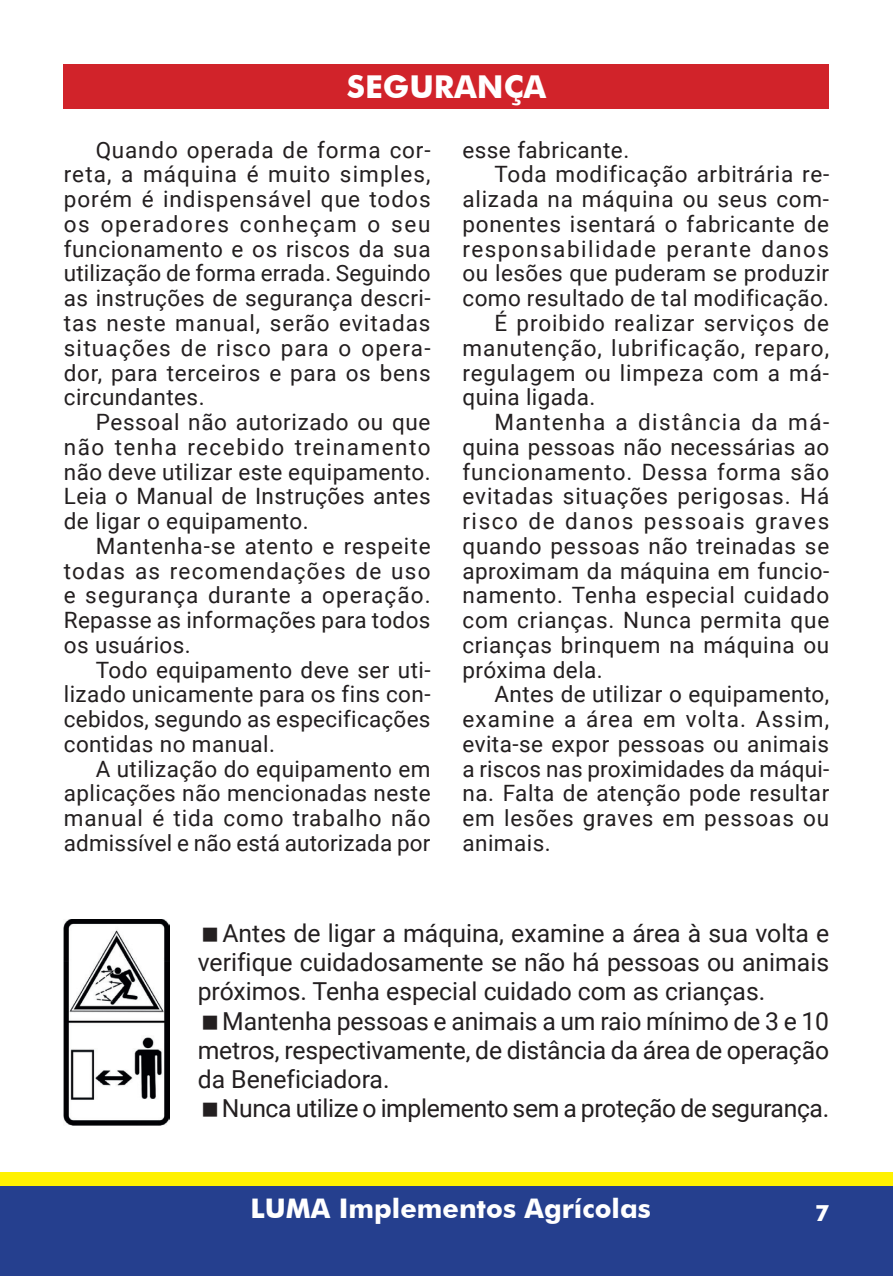
<style>
.page{position:relative;width:893px;height:1276px;background:#fff}
.page>*{position:absolute;margin:0;border:0;box-sizing:border-box;transform-origin:0 0}
.t1{font:700 31.5px "Futura BT";color:#fff}
.t2{font:700 27px "Futura BT";color:#fff}
.t3{font:24.75px/29.2px "Roboto";letter-spacing:-.005em;color:#231f20;text-align:justify}
.t4{font:22.5px/24.8px "Roboto";letter-spacing:.03em;color:#231f20;text-align:justify}
.t5{font:22.5px "Roboto";letter-spacing:.065em;color:#231f20}
.t6{font:22.5px "Roboto";letter-spacing:.01em;color:#231f20}
.t7{font:22.5px "Roboto";letter-spacing:.07em;color:#231f20}
.t8{font:22.5px "Roboto";letter-spacing:.05em;color:#231f20}
.t9{font:700 22.5px "Futura BT";color:#fff}
</style>
<div class="page">
<div style="left:0;top:1172px;width:893px;height:104px;background:#fff101"></div>
<div style="left:0;top:1186px;width:893px;height:90px;background:#253f8e"></div>
<div style="left:64px;top:64px;width:765px;height:45px;background:#d1232a"></div>
<img style="left:64px;top:919px;width:106px;height:206px">
<h1 class="t1" style="left:347px;top:67px;width:201px">SEGURANÇA</h1>
<p class="t4" style="left:64px;top:136px;width:368px;text-indent:32px">Quando operada de forma cor&shy;reta, a máquina é muito simples, porém é indispensável que todos os operadores conheçam o seu funcionamento e os riscos da sua utilização de forma errada. Seguindo as instruções de segurança descri&shy;tas neste manual, serão evitadas situações de risco para o opera&shy;dor, para terceiros e para os bens circundantes.</p>
<p class="t4" style="left:64px;top:409px;width:368px;text-indent:32px">Pessoal não autorizado ou que não tenha recebido treinamento não deve utilizar este equipamento.<br>Leia o Manual de Instruções antes de ligar o equipamento.</p>
<p class="t4" style="left:64px;top:532px;width:368px;text-indent:32px">Mantenha-se atento e respeite todas as recomendações de uso e segurança durante a operação.<br>Repasse as informações para todos os usuários.</p>
<p class="t4" style="left:64px;top:656px;width:368px;text-indent:32px">Todo equipamento deve ser uti&shy;lizado unicamente para os fins con&shy;cebidos, segundo as especificações contidas no manual.</p>
<p class="t4" style="left:64px;top:755px;width:368px;text-indent:32px">A utilização do equipamento em aplicações não mencionadas neste manual é tida como trabalho não admissível e não está autorizada por</p>
<p class="t4" style="left:462px;top:136px;width:168px">esse fabricante.</p>
<p class="t4" style="left:494px;top:161px;width:336px">Toda modificação arbitrária re-</p>
<p class="t4" style="left:462px;top:186px;width:368px">alizada na máquina ou seus com-</p>
<p class="t4" style="left:462px;top:211px;width:368px">ponentes isentará o fabricante de</p>
<p class="t5" style="left:462px;top:233px;width:368px">responsabilidade perante danos</p>
<p class="t4" style="left:462px;top:260px;width:368px">ou lesões que puderam se produzir</p>
<p class="t4" style="left:462px;top:285px;width:368px">como resultado de tal modificação.</p>
<p class="t4" style="left:494px;top:310px;width:336px">É proibido realizar serviços de</p>
<p class="t4" style="left:462px;top:334px;width:368px">manutenção, lubrificação, reparo,</p>
<p class="t4" style="left:462px;top:359px;width:368px">regulagem ou limpeza com a má-</p>
<p class="t4" style="left:462px;top:384px;width:134px">quina ligada.</p>
<p class="t5" style="left:494px;top:406px;width:336px">Mantenha a distância da má-</p>
<p class="t4" style="left:462px;top:433px;width:368px">quina pessoas não necessárias ao</p>
<p class="t4" style="left:462px;top:458px;width:368px">funcionamento. Dessa forma são</p>
<p class="t4" style="left:462px;top:483px;width:368px">evitadas situações perigosas. Há</p>
<p class="t7" style="left:462px;top:505px;width:368px">risco de danos pessoais graves</p>
<p class="t4" style="left:462px;top:532px;width:368px">quando pessoas não treinadas se</p>
<p class="t4" style="left:462px;top:557px;width:368px">aproximam da máquina em funcio-</p>
<p class="t4" style="left:462px;top:582px;width:368px">namento. Tenha especial cuidado</p>
<p class="t4" style="left:462px;top:607px;width:368px">com crianças. Nunca permita que</p>
<p class="t4" style="left:462px;top:631px;width:368px">crianças brinquem na máquina ou</p>
<p class="t4" style="left:462px;top:656px;width:142px">próxima dela.</p>
<p class="t4" style="left:494px;top:681px;width:336px">Antes de utilizar o equipamento,</p>
<p class="t8" style="left:462px;top:703px;width:368px">examine a área em volta. Assim,</p>
<p class="t4" style="left:462px;top:730px;width:368px">evita-se expor pessoas ou animais</p>
<p class="t6" style="left:462px;top:753px;width:368px">a riscos nas proximidades da máqui-</p>
<p class="t4" style="left:462px;top:780px;width:368px">na. Falta de atenção pode resultar</p>
<p class="t4" style="left:462px;top:805px;width:368px">em lesões graves em pessoas ou</p>
<p class="t4" style="left:462px;top:829px;width:90px">animais.</p>
<p class="t3" style="left:198px;top:917px;width:633px;text-indent:25px">Antes de ligar a máquina, examine a área à sua volta e verifique cuidadosamente se não há pessoas ou animais próximos. Tenha especial cuidado com as crianças.</p>
<p class="t3" style="left:198px;top:1005px;width:633px;text-indent:25px">Mantenha pessoas e animais a um raio mínimo de 3 e 10 metros, respectivamente, de distância da área de operação da Beneficiadora.</p>
<p class="t3" style="left:222px;top:1093px;width:609px">Nunca utilize o implemento sem a proteção de segurança.</p>
<p class="t2" style="left:251px;top:1192px;width:402px">LUMA Implementos Agrícolas</p>
<p class="t9" style="left:815px;top:1199px;width:16px">7</p>
</div>
